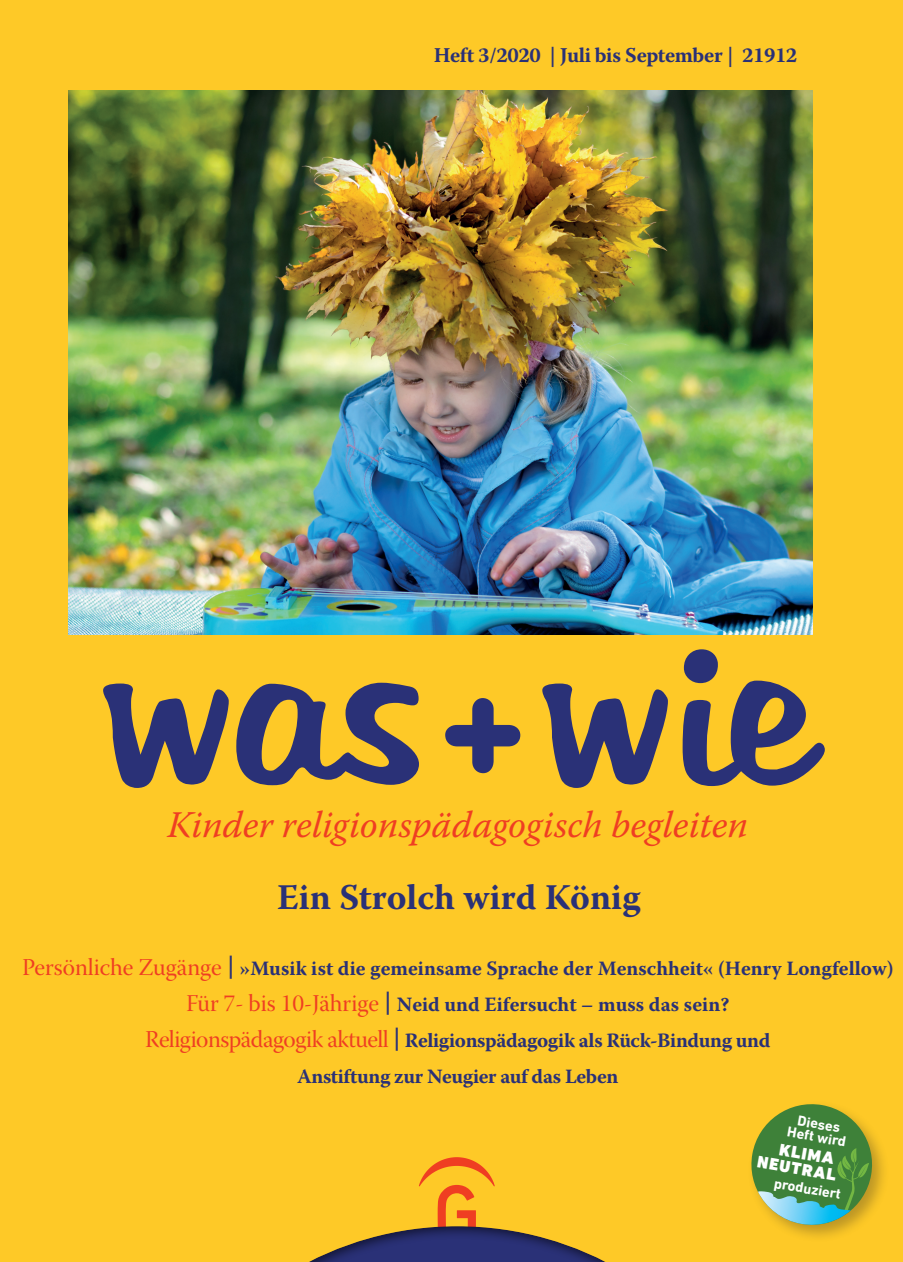
<style>
.page{position:relative;width:903px;height:1262px;background:#fec927}
.page>*{position:absolute;margin:0;border:0;box-sizing:border-box;transform-origin:0 0}
.U1_Titel{font:210px "Hudson";color:#2a3177}
.U1_Untertitel{font:italic 37.5px "Warnock Pro";color:#ef3e22}
.U1_Untertitel_a{font:700 36px "Warnock Pro";color:#2a3177}
.U1_Heftinfo{font:700 21px "Warnock Pro";letter-spacing:-.02em;color:#2a3177}
.U1_Inhalt{font:700 20.25px "Warnock Pro";color:#2a3177}
.U1_Inhalt-2{font:700 20.25px "Warnock Pro";letter-spacing:-.02em;color:#2a3177}
.t1{font:900 16.95px "DIN Next LT Pro";color:#fff}
.t2{font:700 14.55px "DIN Next LT Pro";color:#fff}
.s1{font-size:168px}
.s2{font-family:"Warnock Pro Subh";font-weight:400;font-size:24px;color:#ef3e22}
.s3{font-size:24px}
</style>
<div class="page">
<img style="left:69px;top:90px;width:743px;height:545px">
<svg style="left:419px;top:1157px;width:76px;height:62px"></svg>
<div style="left:278px;top:1219px;width:348px;height:43px;background:#231f20;opacity:.63"></div>
<div style="left:747px;top:1099px;width:143px;height:144px;background:#231f20;opacity:.3"></div>
<svg style="left:747px;top:1099px;width:130px;height:130px"></svg>
<p class="U1_Heftinfo" style="left:434px;top:43px;width:365px">Heft 3/2020 | Juli bis September | 21912</p>
<p class="U1_Titel" style="left:101px;top:552px;width:716px">was<span class="s1">+</span>wie</p>
<p class="U1_Untertitel" style="left:168px;top:802px;width:582px">Kinder religionspädagogisch begleiten</p>
<p class="U1_Untertitel_a" style="left:277px;top:875px;width:365px">Ein Strolch wird König</p>
<p class="U1_Inhalt" style="left:22px;top:956px;width:873px"><span class="s2">Persönliche Zugänge</span> <span class="s3">|</span> »Musik ist die gemeinsame Sprache der Menschheit« (Henry Longfellow)</p>
<p class="U1_Inhalt" style="left:186px;top:992px;width:545px"><span class="s2">Für 7- bis 10-Jährige</span> <span class="s3">|</span> Neid und Eifersucht – muss das sein?</p>
<p class="U1_Inhalt-2" style="left:145px;top:1028px;width:627px"><span class="s2">Religionspädagogik aktuell</span> <span class="s3">|</span> Religionspädagogik als Rück-Bindung und</p>
<p class="U1_Inhalt-2" style="left:297px;top:1064px;width:323px">Anstiftung zur Neugier auf das Leben</p>
<p class="t2" style="left:799px;top:1112px;width:45px;rotate:10deg">Dieses</p>
<p class="t2" style="left:789px;top:1123px;width:61px;rotate:10deg">Heft wird</p>
<p class="t1" style="left:781px;top:1139px;width:57px;rotate:10deg">KLIMA</p>
<p class="t1" style="left:759px;top:1151px;width:81px;rotate:10deg">NEUTRAL</p>
<p class="t2" style="left:776px;top:1174px;width:69px;rotate:10deg">produziert</p>
</div>
